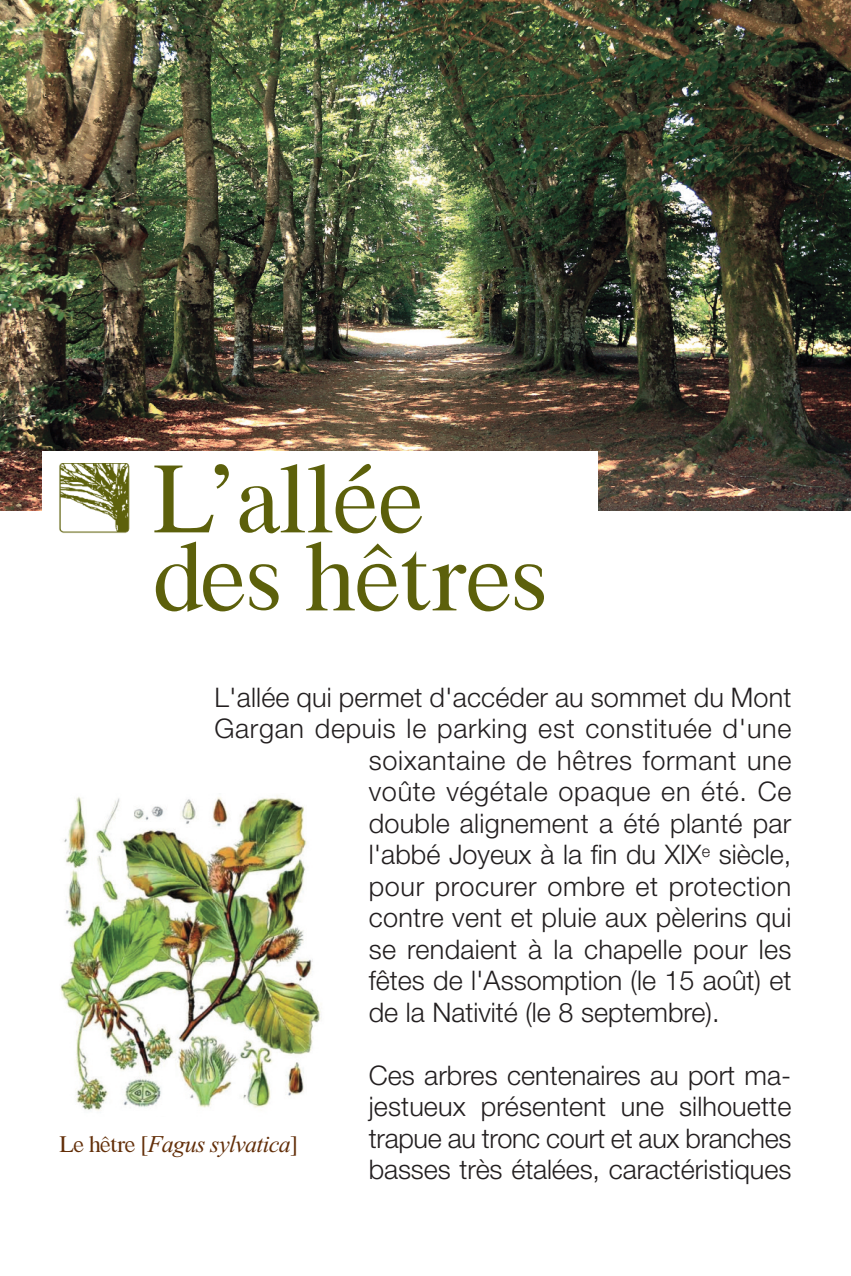
<style>
.page{position:relative;width:851px;height:1276px;background:#fff}
.page>*{position:absolute;margin:0;border:0;box-sizing:border-box;transform-origin:0 0}
.t1{font:102px/78px "Saratoga";letter-spacing:-.005em;color:#5c600b}
.t2{font:300 27px/31.5px "Helvetica Neue";letter-spacing:.01em;color:#231f20;text-align:justify}
.t3{font:italic 24px "Times New Roman";letter-spacing:-.025em;color:#632f09}
.s1{font-family:"Saratoga";font-style:normal}
</style>
<div class="page">
<img style="left:0;top:0;width:850px;height:510px">
<div style="left:43px;top:451px;width:555px;height:210px;background:#fff"></div>
<img style="left:60px;top:795px;width:261px;height:316px">
<img style="left:59px;top:464px;width:71px;height:69px">
<h1 class="t1" style="left:153px;top:458px;width:395px">L’allée des hêtres</h1>
<p class="t2" style="left:214px;top:680px;width:578px">L'allée qui permet d'accéder au sommet du Mont</p>
<p class="t2" style="left:214px;top:711px;width:578px">Gargan depuis le parking est constituée d'une</p>
<p class="t2" style="left:369px;top:743px;width:424px">soixantaine de hêtres formant une</p>
<p class="t2" style="left:369px;top:774px;width:424px">voûte végétale opaque en été. Ce</p>
<p class="t2" style="left:369px;top:806px;width:424px">double alignement a été planté par</p>
<p class="t2" style="left:369px;top:837px;width:424px">l'abbé Joyeux à la fin du XIX<sup>e</sup> siècle,</p>
<p class="t2" style="left:369px;top:869px;width:424px">pour procurer ombre et protection</p>
<p class="t2" style="left:369px;top:900px;width:424px">contre vent et pluie aux pèlerins qui</p>
<p class="t2" style="left:369px;top:932px;width:424px">se rendaient à la chapelle pour les</p>
<p class="t2" style="left:369px;top:963px;width:424px">fêtes de l'Assomption (le 15 août) et</p>
<p class="t2" style="left:369px;top:995px;width:352px">de la Nativité (le 8 septembre).</p>
<p class="t2" style="left:369px;top:1058px;width:424px">Ces arbres centenaires au port ma&shy;jestueux présentent une silhouette trapue au tronc court et aux branches basses très étalées, caractéristiques</p>
<p class="t3" style="left:60px;top:1129px;width:240px"><span class="s1">Le hêtre [</span>Fagus sylvatica<span class="s1">]</span></p>
</div>
